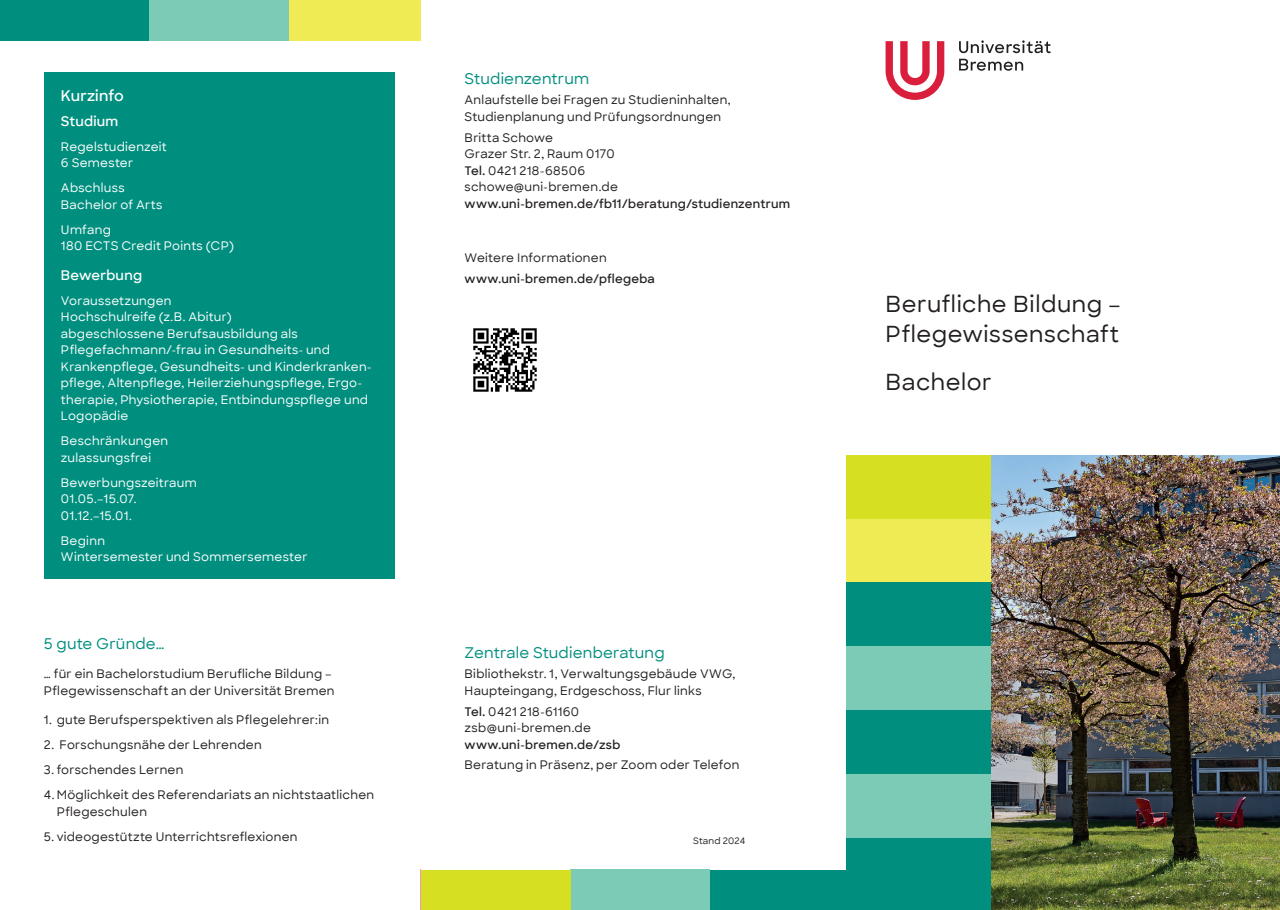
<style>
.page{position:relative;width:1280px;height:910px;background:#fff}
.page>*{position:absolute;margin:0;border:0;box-sizing:border-box;transform-origin:0 0}
.t1{font:500 22.5px/30px "Sharp Sans";letter-spacing:.025em;color:#231f20}
.t2{font:500 15px "Sharp Sans";letter-spacing:.015em;color:#008f7f}
.t3{font:600 15px "Sharp Sans";letter-spacing:.005em;color:#fff}
.t4{font:600 13.5px "Sharp Sans";letter-spacing:.02em;color:#fff}
.t5{font:500 12px/16.5px "Sharp Sans";letter-spacing:.025em;color:#231f20}
.t6{font:500 12px/16.5px "Sharp Sans";letter-spacing:.025em;color:#fff}
.t7{font:600 12px "Sharp Sans";letter-spacing:.025em;color:#231f20}
.t8{font:500 9px "Sharp Sans";letter-spacing:.02em;color:#231f20}
.s1{font-weight:600}
</style>
<div class="page">
<svg style="left:959px;top:59px;width:64px;height:12px"></svg>
<svg style="left:959px;top:40px;width:92px;height:13px"></svg>
<svg style="left:885px;top:41px;width:59px;height:59px"></svg>
<img style="left:991px;top:455px;width:289px;height:455px">
<div style="left:473px;top:870px;width:377px;height:40px;background:#008f7f"></div>
<div style="left:570px;top:870px;width:140px;height:40px;background:#7ccbb7"></div>
<div style="left:421px;top:870px;width:149px;height:40px;background:#d6df21"></div>
<div style="left:0;top:0;width:149px;height:40px;background:#008f7f"></div>
<div style="left:149px;top:0;width:140px;height:40px;background:#7ccbb7"></div>
<div style="left:289px;top:0;width:132px;height:40px;background:#efeb55"></div>
<div style="left:846px;top:774px;width:145px;height:64px;background:#7ccbb7"></div>
<div style="left:846px;top:646px;width:145px;height:64px;background:#7ccbb7"></div>
<div style="left:846px;top:519px;width:145px;height:64px;background:#efeb55"></div>
<div style="left:846px;top:838px;width:145px;height:72px;background:#008f7f"></div>
<div style="left:846px;top:710px;width:145px;height:64px;background:#008f7f"></div>
<div style="left:846px;top:583px;width:145px;height:63px;background:#008f7f"></div>
<div style="left:846px;top:455px;width:145px;height:64px;background:#d6df21"></div>
<img style="left:473px;top:328px;width:64px;height:64px">
<div style="left:44px;top:72px;width:350px;height:506px;background:#008f7f"></div>
<p class="t3" style="left:61px;top:84px;width:64px">Kurzinfo</p>
<p class="t4" style="left:61px;top:111px;width:59px">Studium</p>
<p class="t6" style="left:61px;top:138px;width:107px">Regelstudienzeit<br>6 Semester</p>
<p class="t6" style="left:61px;top:179px;width:103px">Abschluss<br>Bachelor of Arts</p>
<p class="t6" style="left:61px;top:221px;width:175px">Umfang<br>180 ECTS Credit Points (CP)</p>
<p class="t4" style="left:61px;top:265px;width:83px">Bewerbung</p>
<p class="t6" style="left:61px;top:292px;width:312px">Voraussetzungen<br>Hochschulreife (z.B. Abitur)<br>abgeschlossene Berufsausbildung als Pflegefachmann/-frau in Gesundheits- und Krankenpflege, Gesundheits- und Kinderkranken&shy;pflege, Altenpflege, Heilerziehungspflege, Ergo&shy;therapie, Physiotherapie, Entbindungspflege und Logopädie</p>
<p class="t6" style="left:61px;top:432px;width:109px">Beschränkungen zulassungsfrei</p>
<p class="t6" style="left:61px;top:474px;width:137px">Bewerbungszeitraum<br>01.05.–15.07.<br>01.12.–15.01.</p>
<p class="t6" style="left:61px;top:532px;width:248px">Beginn<br>Wintersemester und Sommersemester</p>
<p class="t2" style="left:44px;top:633px;width:122px">5 gute Gründe…</p>
<p class="t5" style="left:44px;top:665px;width:292px">… für ein Bachelorstudium Berufliche Bildung –<br>Pflegewissenschaft an der Universität Bremen</p>
<p class="t5" style="left:44px;top:711px;width:287px">1. gute Berufsperspektiven als Pflegelehrer:in</p>
<p class="t5" style="left:44px;top:736px;width:219px">2. Forschungsnähe der Lehrenden</p>
<p class="t5" style="left:44px;top:761px;width:141px">3. forschendes Lernen</p>
<p class="t5" style="left:57px;top:786px;width:319px;text-indent:-13px">4. Möglichkeit des Referendariats an nichtstaatlichen<br>Pflegeschulen</p>
<p class="t5" style="left:44px;top:827px;width:255px">5. videogestützte Unterrichtsreflexionen</p>
<p class="t2" style="left:465px;top:67px;width:126px">Studienzentrum</p>
<p class="t5" style="left:465px;top:91px;width:268px">Anlaufstelle bei Fragen zu Studieninhalten,<br>Studienplanung und Prüfungsordnungen</p>
<p class="t5" style="left:465px;top:128px;width:155px">Britta Schowe<br>Grazer Str. 2, Raum 0170<br><span class="s1">Tel.</span> 0421 218-68506 schowe@uni-bremen.de</p>
<p class="t7" style="left:465px;top:194px;width:327px">www.uni-bremen.de/fb11/beratung/studienzentrum</p>
<p class="t5" style="left:465px;top:249px;width:144px">Weitere Informationen</p>
<p class="t7" style="left:465px;top:270px;width:192px">www.uni-bremen.de/pflegeba</p>
<p class="t2" style="left:465px;top:641px;width:202px">Zentrale Studienberatung</p>
<p class="t5" style="left:465px;top:665px;width:272px">Bibliothekstr. 1, Verwaltungsgebäude VWG,<br>Haupteingang, Erdgeschoss, Flur links</p>
<p class="t5" style="left:465px;top:702px;width:128px"><span class="s1">Tel.</span> 0421 218-61160 zsb@uni-bremen.de</p>
<p class="t7" style="left:465px;top:735px;width:157px">www.uni-bremen.de/zsb</p>
<p class="t5" style="left:465px;top:756px;width:276px">Beratung in Präsenz, per Zoom oder Telefon</p>
<p class="t8" style="left:693px;top:834px;width:54px">Stand 2024</p>
<h1 class="t1" style="left:885px;top:288px;width:237px">Berufliche Bildung –<br>Pflegewissenschaft</h1>
<h1 class="t1" style="left:885px;top:366px;width:108px">Bachelor</h1>
</div>
